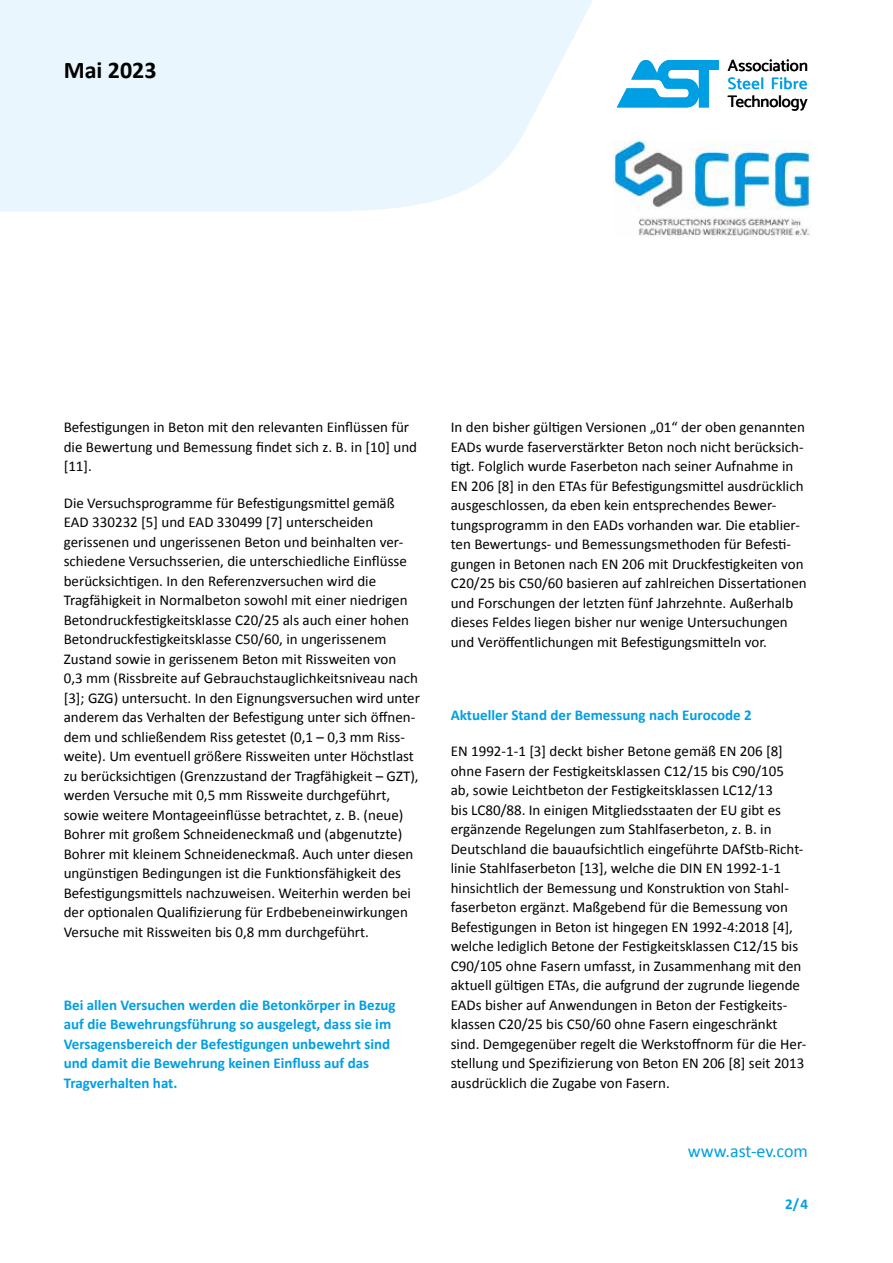
<style>
.page{position:relative;width:893px;height:1263px;background:#fff}
.page>*{position:absolute;margin:0;border:0;box-sizing:border-box;transform-origin:0 0}
.t1{font:700 24px "Calibri";color:#000}
.t2{font:18px "Calibri";color:#009fe3}
.t3{font:500 16.5px "Catamaran";letter-spacing:-.005em;color:#000}
.t4{font:500 16.5px "Catamaran";letter-spacing:.03em;color:#009fe3}
.t5{font:15px/19.5px "Calibri";color:#000}
.t6{font:700 15px/19.5px "Calibri";color:#009fe3}
</style>
<div class="page">
<svg style="left:0;top:0;width:651px;height:212px"></svg>
<svg style="left:617px;top:60px;width:102px;height:47px"></svg>
<img style="left:613px;top:140px;width:197px;height:97px">
<h1 class="t1" style="left:64px;top:53px;width:94px">Mai 2023</h1>
<p class="t3" style="left:728px;top:56px;width:82px">Association</p>
<p class="t4" style="left:728px;top:74px;width:81px">Steel Fibre</p>
<p class="t3" style="left:728px;top:92px;width:81px">Technology</p>
<p class="t5" style="left:64px;top:417px;width:355px">Befestigungen in Beton mit den relevanten Einflüssen für die Bewertung und Bemessung findet sich z. B. in [10] und [11].</p>
<p class="t5" style="left:64px;top:493px;width:358px">Die Versuchsprogramme für Befestigungsmittel gemäß EAD 330232 [5] und EAD 330499 [7] unterscheiden gerissenen und ungerissenen Beton und beinhalten ver&shy;schiedene Versuchsserien, die unterschiedliche Einflüsse berücksichtigen. In den Referenzversuchen wird die Tragfähigkeit in Normalbeton sowohl mit einer niedrigen Betondruckfestigkeitsklasse C20/25 als auch einer hohen Betondruckfestigkeitsklasse C50/60, in ungerissenem Zustand sowie in gerissenem Beton mit Rissweiten von<br>0,3 mm (Rissbreite auf Gebrauchstauglichkeitsniveau nach [3]; GZG) untersucht. In den Eignungsversuchen wird unter anderem das Verhalten der Befestigung unter sich öffnen&shy;dem und schließendem Riss getestet (0,1 – 0,3 mm Riss&shy;weite). Um eventuell größere Rissweiten unter Höchstlast zu berücksichtigen (Grenzzustand der Tragfähigkeit – GZT), werden Versuche mit 0,5 mm Rissweite durchgeführt, sowie weitere Montageeinflüsse betrachtet, z. B. (neue)<br>Bohrer mit großem Schneideneckmaß und (abgenutzte)<br>Bohrer mit kleinem Schneideneckmaß. Auch unter diesen ungünstigen Bedingungen ist die Funktionsfähigkeit des Befestigungsmittels nachzuweisen. Weiterhin werden bei der optionalen Qualifizierung für Erdbebeneinwirkungen Versuche mit Rissweiten bis 0,8 mm durchgeführt.</p>
<p class="t6" style="left:64px;top:994px;width:333px">Bei allen Versuchen werden die Betonkörper in Bezug auf die Bewehrungsführung so ausgelegt, dass sie im Versagensbereich der Befestigungen unbewehrt sind und damit die Bewehrung keinen Einfluss auf das Tragverhalten hat.</p>
<p class="t5" style="left:451px;top:417px;width:357px">In den bisher gültigen Versionen „01“ der oben genannten EADs wurde faserverstärkter Beton noch nicht berücksich&shy;tigt. Folglich wurde Faserbeton nach seiner Aufnahme in EN 206 [8] in den ETAs für Befestigungsmittel ausdrücklich ausgeschlossen, da eben kein entsprechendes Bewer&shy;tungsprogramm in den EADs vorhanden war. Die etablier&shy;ten Bewertungs- und Bemessungsmethoden für Befesti&shy;gungen in Betonen nach EN 206 mit Druckfestigkeiten von C20/25 bis C50/60 basieren auf zahlreichen Dissertationen und Forschungen der letzten fünf Jahrzehnte. Außerhalb dieses Feldes liegen bisher nur wenige Untersuchungen und Veröffentlichungen mit Befestigungsmitteln vor.</p>
<p class="t6" style="left:451px;top:704px;width:302px">Aktueller Stand der Bemessung nach Eurocode 2</p>
<p class="t5" style="left:451px;top:741px;width:357px">EN 1992-1-1 [3] deckt bisher Betone gemäß EN 206 [8] ohne Fasern der Festigkeitsklassen C12/15 bis C90/105 ab, sowie Leichtbeton der Festigkeitsklassen LC12/13<br>bis LC80/88. In einigen Mitgliedsstaaten der EU gibt es ergänzende Regelungen zum Stahlfaserbeton, z. B. in Deutschland die bauaufsichtlich eingeführte DAfStb-Richt&shy;linie Stahlfaserbeton [13], welche die DIN EN 1992-1-1 hinsichtlich der Bemessung und Konstruktion von Stahl&shy;faserbeton ergänzt. Maßgebend für die Bemessung von Befestigungen in Beton ist hingegen EN 1992-4:2018 [4], welche lediglich Betone der Festigkeitsklassen C12/15 bis C90/105 ohne Fasern umfasst, in Zusammenhang mit den aktuell gültigen ETAs, die aufgrund der zugrunde liegende EADs bisher auf Anwendungen in Beton der Festigkeits&shy;klassen C20/25 bis C50/60 ohne Fasern eingeschränkt sind. Demgegenüber regelt die Werkstoffnorm für die Her&shy;stellung und Spezifizierung von Beton EN 206 [8] seit 2013 ausdrücklich die Zugabe von Fasern.</p>
<p class="t2" style="left:688px;top:1138px;width:121px">www.ast-ev.com</p>
<p class="t6" style="left:785px;top:1194px;width:24px">2/4</p>
</div>
